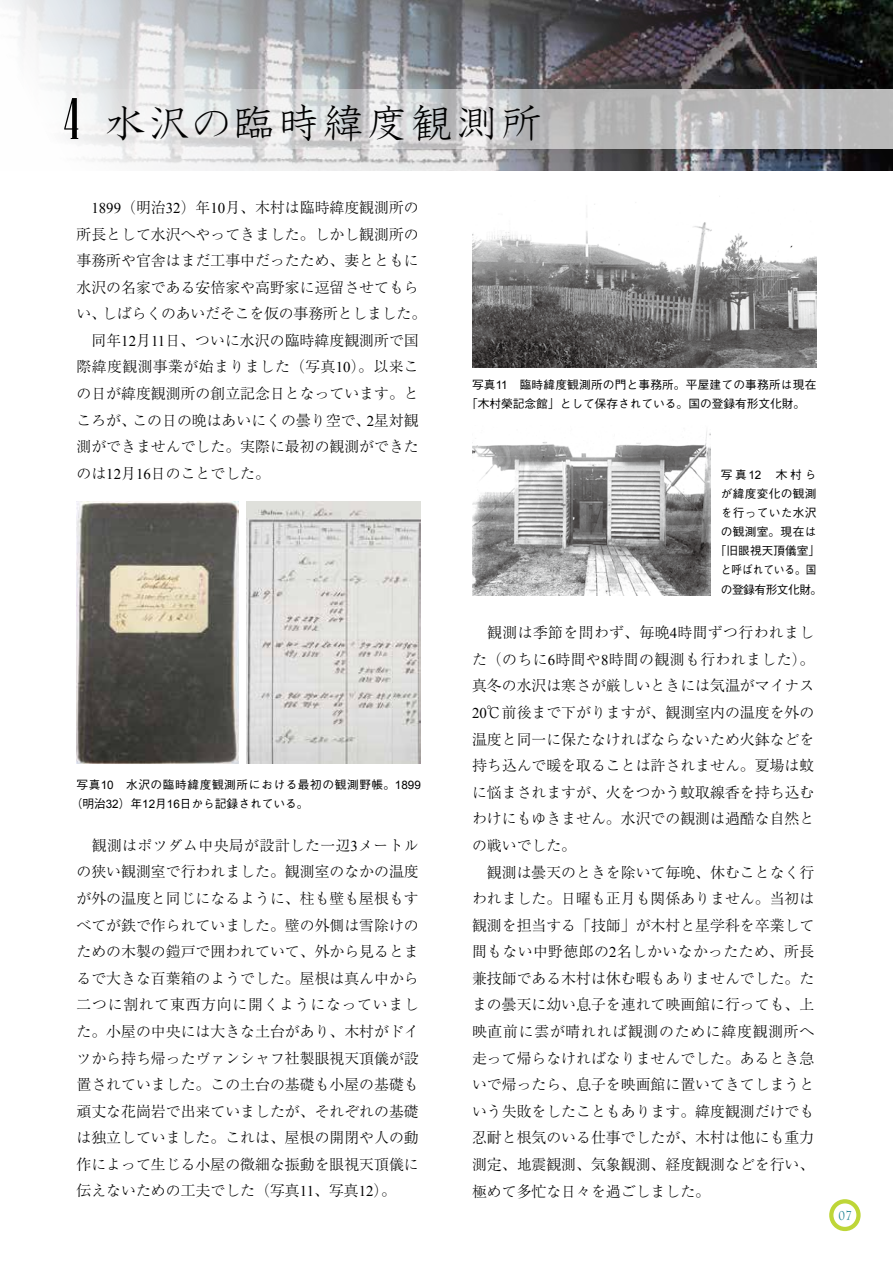
<style>
.page{position:relative;width:893px;height:1263px;background:#fff}
.page>*{position:absolute;margin:0;border:0;box-sizing:border-box;transform-origin:0 0}
.t1{font:44.7px "HGP Kyokashotai";color:#000}
.t2{font:300 14.85px/26.5px "Ryumin Pro";color:#000}
.t3{font:12.75px "Charlemagne Std";color:#127d8e;scale:.8 1}
.t4{font:500 11.7px/19.2px "Gothic BBB Pro";letter-spacing:.015em;color:#000}
.t5{font:500 11.7px/19.2px "Gothic BBB Pro";letter-spacing:.05em;color:#000}
.s1{font-family:"Niagara Solid";font-size:58.5px}
.s2{font-family:"Times New Roman";font-weight:400}
.s3{font-family:"Arial";font-weight:400}
</style>
<div class="page">
<svg style="left:831px;top:1201px;width:27px;height:28px"></svg>
<div style="left:829px;top:1199px;width:32px;height:32px;border:4px solid #bed638;border-radius:50%"></div>
<img style="left:2px;top:0;width:891px;height:170px">
<svg style="left:48px;top:89px;width:845px;height:60px"></svg>
<img style="left:77px;top:502px;width:162px;height:262px">
<img style="left:247px;top:502px;width:174px;height:262px">
<img style="left:472px;top:196px;width:344px;height:171px">
<img style="left:472px;top:431px;width:238px;height:164px">
<h1 class="t1" style="left:64px;top:100px;width:482px"><span class="s1">4</span> 水沢の臨時緯度観測所</h1>
<p class="t2" style="left:77px;top:193px;width:351px;text-indent:15px"><span class="s2">1899</span>（明治<span class="s2">32</span>）年<span class="s2">10</span>月、木村は臨時緯度観測所の所長として水沢へやってきました。しかし観測所の事務所や官舎はまだ工事中だったため、妻とともに水沢の名家である安倍家や高野家に逗留させてもらい、しばらくのあいだそこを仮の事務所としました。　同年<span class="s2">12</span>月<span class="s2">11</span>日、ついに水沢の臨時緯度観測所で国際緯度観測事業が始まりました（写真<span class="s2">10</span>）。以来この日が緯度観測所の創立記念日となっています。ところが、この日の晩はあいにくの曇り空で、<span class="s2">2</span>星対観測ができませんでした。実際に最初の観測ができたのは<span class="s2">12</span>月<span class="s2">16</span>日のことでした。</p>
<p class="t5" style="left:71px;top:773px;width:352px;text-indent:6px">写真<span class="s3">10</span>　水沢の臨時緯度観測所における最初の観測野帳。<span class="s3">1899</span>（明治<span class="s3">32</span>）年<span class="s3">12</span>月<span class="s3">16</span>日から記録されている。</p>
<p class="t2" style="left:77px;top:831px;width:344px;text-align:justify">　観測はポツダム中央局が設計した一辺<span class="s2">3</span>メートルの狭い観測室で行われました。観測室のなかの温度が外の温度と同じになるように、柱も壁も屋根もすべてが鉄で作られていました。壁の外側は雪除けのための木製の鎧戸で囲われていて、外から見るとまるで大きな百葉箱のようでした。屋根は真ん中から二つに割れて東西方向に開くようになっていました。小屋の中央には大きな土台があり、木村がドイツから持ち帰ったヴァンシャフ社製眼視天頂儀が設置されていました。この土台の基礎も小屋の基礎も頑丈な花崗岩で出来ていましたが、それぞれの基礎は独立していました。これは、屋根の開閉や人の動作によって生じる小屋の微細な振動を眼視天頂儀に伝えないための工夫でした（写真<span class="s2">11</span>、写真<span class="s2">12</span>）。</p>
<p class="t4" style="left:466px;top:373px;width:352px;text-indent:6px">写真<span class="s3">11</span>　臨時緯度観測所の門と事務所。平屋建ての事務所は現在「木村榮記念館」として保存されている。国の登録有形文化財。</p>
<p class="t4" style="left:715px;top:463px;width:109px;text-align:center">写真<span class="s3">12</span>　木村らが緯度変化の観測を行っていた水沢の観測室。現在は「旧眼視天頂儀室」と呼ばれている。国の登録有形文化財。</p>
<p class="t2" style="left:472px;top:618px;width:344px">　観測は季節を問わず、毎晩<span class="s2">4</span>時間ずつ行われました（のちに<span class="s2">6</span>時間や<span class="s2">8</span>時間の観測も行われました）。真冬の水沢は寒さが厳しいときには気温がマイナス<br><span class="s2">20</span>℃前後まで下がりますが、観測室内の温度を外の温度と同一に保たなければならないため火鉢などを持ち込んで暖を取ることは許されません。夏場は蚊に悩まされますが、火をつかう蚊取線香を持ち込むわけにもゆきません。水沢での観測は過酷な自然との戦いでした。<br>　観測は曇天のときを除いて毎晩、休むことなく行われました。日曜も正月も関係ありません。当初は観測を担当する「技師」が木村と星学科を卒業して間もない中野徳郎の<span class="s2">2</span>名しかいなかったため、所長兼技師である木村は休む暇もありませんでした。たまの曇天に幼い息子を連れて映画館に行っても、上映直前に雲が晴れれば観測のために緯度観測所へ走って帰らなければなりませんでした。あるとき急いで帰ったら、息子を映画館に置いてきてしまうという失敗をしたこともあります。緯度観測だけでも忍耐と根気のいる仕事でしたが、木村は他にも重力測定、地震観測、気象観測、経度観測などを行い、極めて多忙な日々を過ごしました。</p>
<p class="t3" style="left:838px;top:1208px;width:18px">07</p>
</div>
